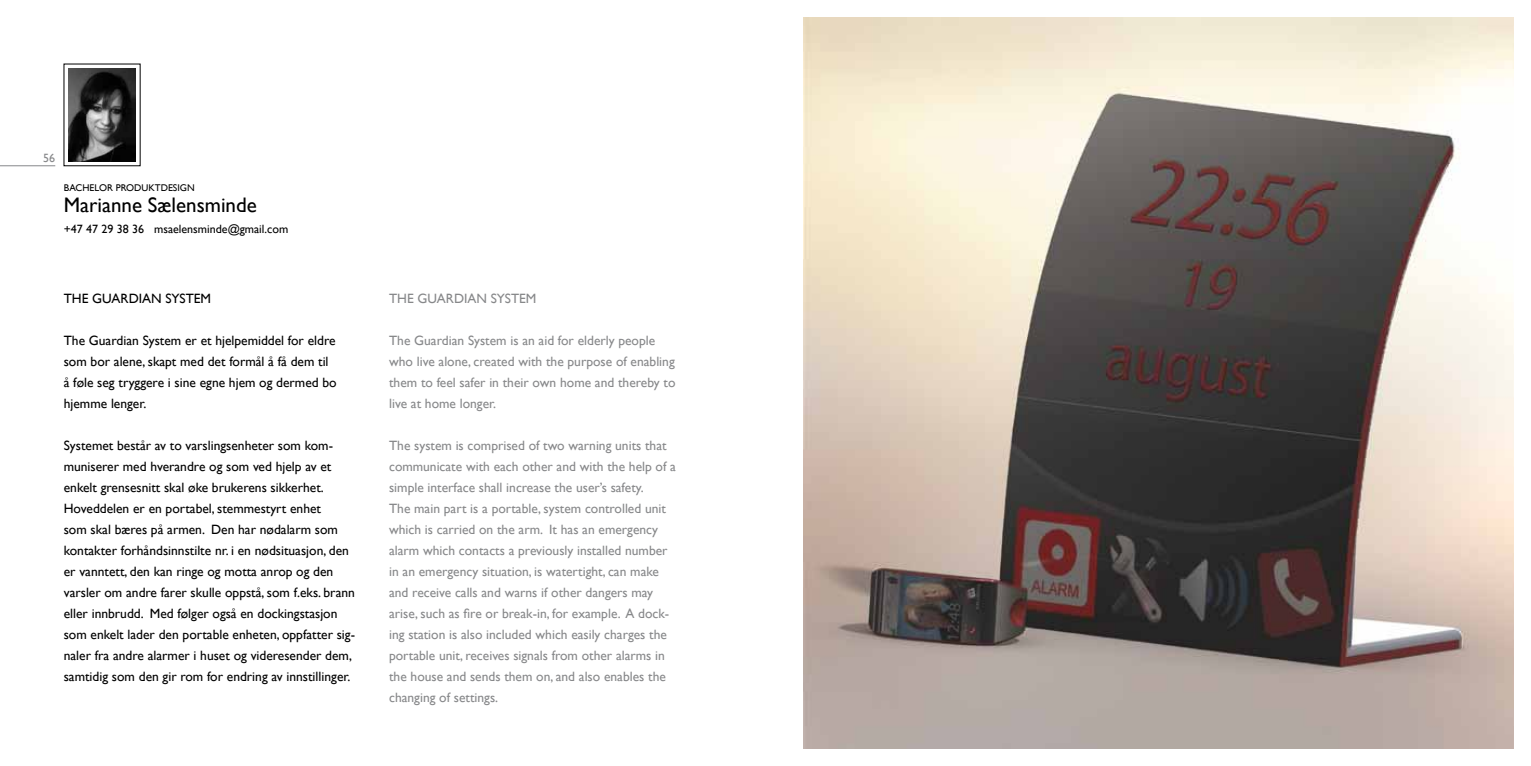
<style>
.page{position:relative;width:1531px;height:766px;background:#fff}
.page>*{position:absolute;margin:0;border:0;box-sizing:border-box;transform-origin:0 0}
.t1{font:21px "Gill Sans";color:#000}
.t2{font:13.5px/21px "Gill Sans";color:#87888a}
.t3{font:13.5px/21px "Gill Sans";color:#000}
.t4{font:12px "Gill Sans";color:#000}
.t5{font:12px "Gill Sans";color:#87888a}
.t6{font:9.75px "Gill Sans";color:#000}
</style>
<div class="page">
<img style="left:68px;top:68px;width:68px;height:94px">
<hr style="left:0;top:165px;width:55px;height:1px;background:#87888a">
<img style="left:804px;top:17px;width:710px;height:731px">
<p class="t5" style="left:43px;top:151px;width:14px">56</p>
<p class="t6" style="left:64px;top:182px;width:132px">BACHELOR PRODUKTDESIGN</p>
<h1 class="t1" style="left:64px;top:193px;width:195px">Marianne Sælensminde</h1>
<p class="t4" style="left:64px;top:222px;width:226px">+47 47 29 38 36 msaelensminde@gmail.com</p>
<p class="t3" style="left:64px;top:288px;width:149px">THE GUARDIAN SYSTEM</p>
<p class="t3" style="left:64px;top:330px;width:274px">The Guardian System er et hjelpemiddel for eldre som bor alene, skapt med det formål å få dem til å føle seg tryggere i sine egne hjem og dermed bo hjemme lenger.</p>
<p class="t3" style="left:64px;top:435px;width:293px">Systemet består av to varslingsenheter som kom&shy;muniserer med hverandre og som ved hjelp av et enkelt grensesnitt skal øke brukerens sikkerhet.<br>Hoveddelen er en portabel, stemmestyrt enhet<br>som skal bæres på armen. Den har nødalarm som kontakter forhåndsinnstilte nr. i en nødsituasjon, den er vanntett, den kan ringe og motta anrop og den varsler om andre farer skulle oppstå, som f.eks. brann eller innbrudd. Med følger også en dockingstasjon som enkelt lader den portable enheten, oppfatter sig&shy;naler fra andre alarmer i huset og videresender dem, samtidig som den gir rom for endring av innstillinger.</p>
<p class="t2" style="left:389px;top:288px;width:149px">THE GUARDIAN SYSTEM</p>
<p class="t2" style="left:389px;top:330px;width:288px">The Guardian System is an aid for elderly people who live alone, created with the purpose of enabling them to feel safer in their own home and thereby to live at home longer.</p>
<p class="t2" style="left:389px;top:435px;width:288px">The system is comprised of two warning units that communicate with each other and with the help of a simple interface shall increase the user’s safety.<br>The main part is a portable, system controlled unit which is carried on the arm. It has an emergency alarm which contacts a previously installed number in an emergency situation, is watertight, can make and receive calls and warns if other dangers may arise, such as fire or break-in, for example. A dock&shy;ing station is also included which easily charges the portable unit, receives signals from other alarms in the house and sends them on, and also enables the changing of settings.</p>
</div>
